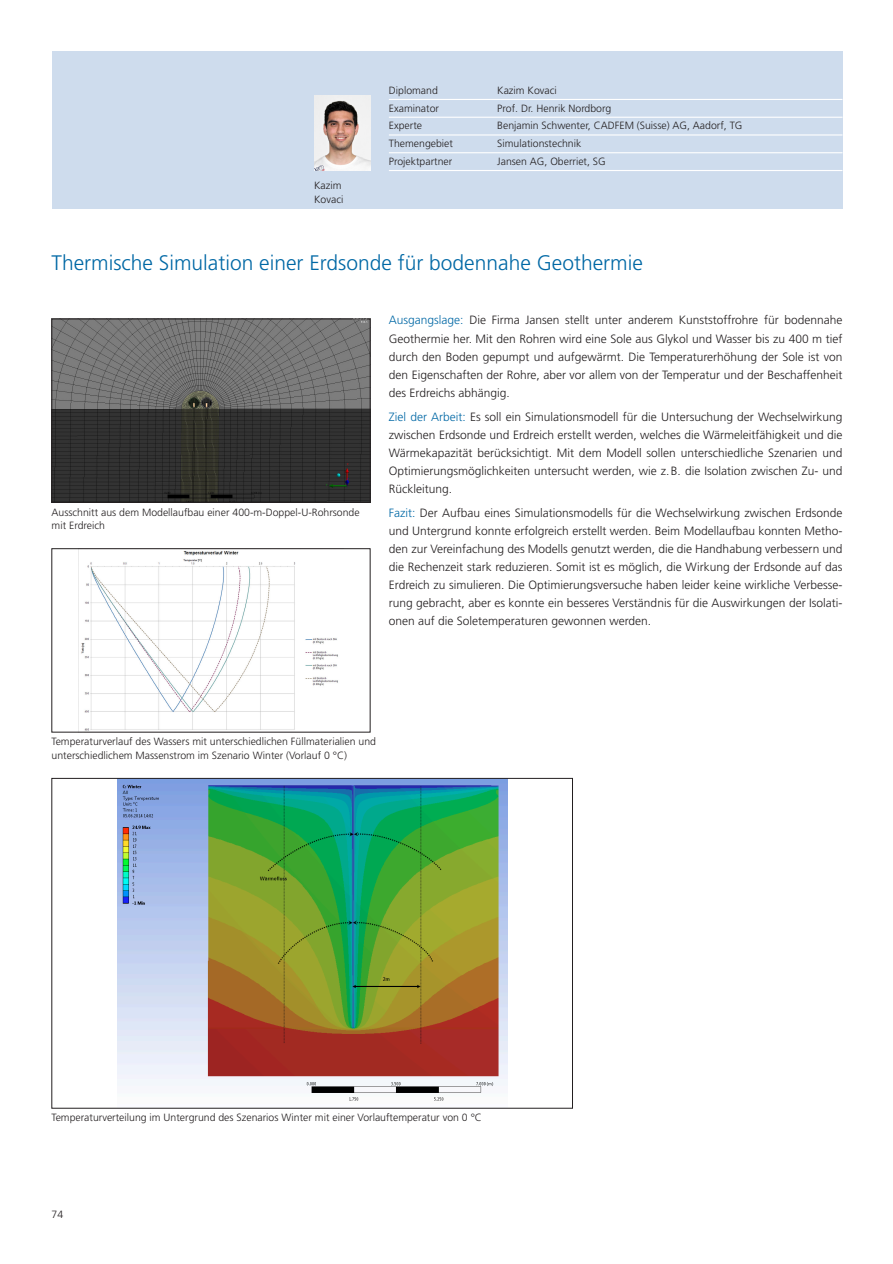
<style>
.page{position:relative;width:893px;height:1264px;background:#fff}
.page>*{position:absolute;margin:0;border:0;box-sizing:border-box;transform-origin:0 0}
.t1{font:300 21px "Frutiger LT Pro";color:#0068a5}
.t2{font:300 12px/18px "Frutiger LT Pro";color:#231f20;text-align:justify}
.t3{font:300 10.5px/13.5px "Frutiger LT Pro";color:#231f20}
.s1{color:#0068a5}
</style>
<div class="page">
<div style="left:52px;top:52px;width:790px;height:157px;background:#cedced"></div>
<img style="left:54px;top:321px;width:314px;height:179px">
<div style="left:52px;top:319px;width:318px;height:183px;border:1px solid #231f20"></div>
<img style="left:78px;top:550px;width:260px;height:180px">
<div style="left:52px;top:548px;width:318px;height:184px;border:1px solid #231f20"></div>
<img style="left:117px;top:780px;width:390px;height:321px">
<hr style="left:389px;top:99px;width:453px;height:1px;background:#fff">
<hr style="left:389px;top:117px;width:453px;height:1px;background:#fff">
<hr style="left:389px;top:134px;width:453px;height:1px;background:#fff">
<hr style="left:389px;top:152px;width:453px;height:1px;background:#fff">
<hr style="left:389px;top:170px;width:453px;height:1px;background:#fff">
<img style="left:314px;top:96px;width:56px;height:75px">
<p class="t3" style="left:314px;top:179px;width:31px">Kazim<br>Kovaci</p>
<p class="t3" style="left:389px;top:83px;width:51px">Diplomand</p>
<p class="t3" style="left:497px;top:83px;width:61px">Kazim Kovaci</p>
<p class="t3" style="left:389px;top:101px;width:52px">Examinator</p>
<p class="t3" style="left:497px;top:101px;width:116px">Prof. Dr. Henrik Nordborg</p>
<p class="t3" style="left:389px;top:119px;width:35px">Experte</p>
<p class="t3" style="left:497px;top:119px;width:247px">Benjamin Schwenter, CADFEM (Suisse) AG, Aadorf, TG</p>
<p class="t3" style="left:389px;top:137px;width:66px">Themengebiet</p>
<p class="t3" style="left:497px;top:137px;width:85px">Simulationstechnik</p>
<p class="t3" style="left:389px;top:154px;width:65px">Projektpartner</p>
<p class="t3" style="left:497px;top:154px;width:110px">Jansen AG, Oberriet, SG</p>
<h1 class="t1" style="left:52px;top:251px;width:593px">Thermische Simulation einer Erdsonde für bodennahe Geothermie</h1>
<p class="t3" style="left:52px;top:505px;width:310px">Ausschnitt aus dem Modellaufbau einer 400-m-Doppel-U-Rohrsonde mit Erdreich</p>
<p class="t2" style="left:389px;top:311px;width:455px"><span class="s1">Ausgangslage:</span> Die Firma Jansen stellt unter anderem Kunststoffrohre für bodennahe Geothermie her. Mit den Rohren wird eine Sole aus Glykol und Wasser bis zu 400 m tief durch den Boden gepumpt und aufgewärmt. Die Temperaturerhöhung der Sole ist von den Eigenschaften der Rohre, aber vor allem von der Temperatur und der Beschaffenheit des Erdreichs abhängig.</p>
<p class="t2" style="left:389px;top:408px;width:455px"><span class="s1">Ziel der Arbeit:</span> Es soll ein Simulationsmodell für die Untersuchung der Wechselwirkung zwischen Erdsonde und Erdreich erstellt werden, welches die Wärmeleitfähigkeit und die Wärmekapazität berücksichtigt. Mit dem Modell sollen unterschiedliche Szenarien und Optimierungsmöglichkeiten untersucht werden, wie z.B. die Isolation zwischen Zu- und Rückleitung.</p>
<p class="t2" style="left:389px;top:504px;width:455px"><span class="s1">Fazit:</span> Der Aufbau eines Simulationsmodells für die Wechselwirkung zwischen Erdsonde und Untergrund konnte erfolgreich erstellt werden. Beim Modellaufbau konnten Metho&shy;den zur Vereinfachung des Modells genutzt werden, die die Handhabung verbessern und die Rechenzeit stark reduzieren. Somit ist es möglich, die Wirkung der Erdsonde auf das Erdreich zu simulieren. Die Optimierungsversuche haben leider keine wirkliche Verbesse&shy;rung gebracht, aber es konnte ein besseres Verständnis für die Auswirkungen der Isolati&shy;onen auf die Soletemperaturen gewonnen werden.</p>
<p class="t3" style="left:52px;top:735px;width:326px">Temperaturverlauf des Wassers mit unterschiedlichen Füllmaterialien und unterschiedlichem Massenstrom im Szenario Winter (Vorlauf 0 °C)</p>
<p class="t3" style="left:52px;top:1110px;width:432px">Temperaturverteilung im Untergrund des Szenarios Winter mit einer Vorlauftemperatur von 0 °C</p>
<p class="t3" style="left:52px;top:1206px;width:13px">74</p>
</div>
